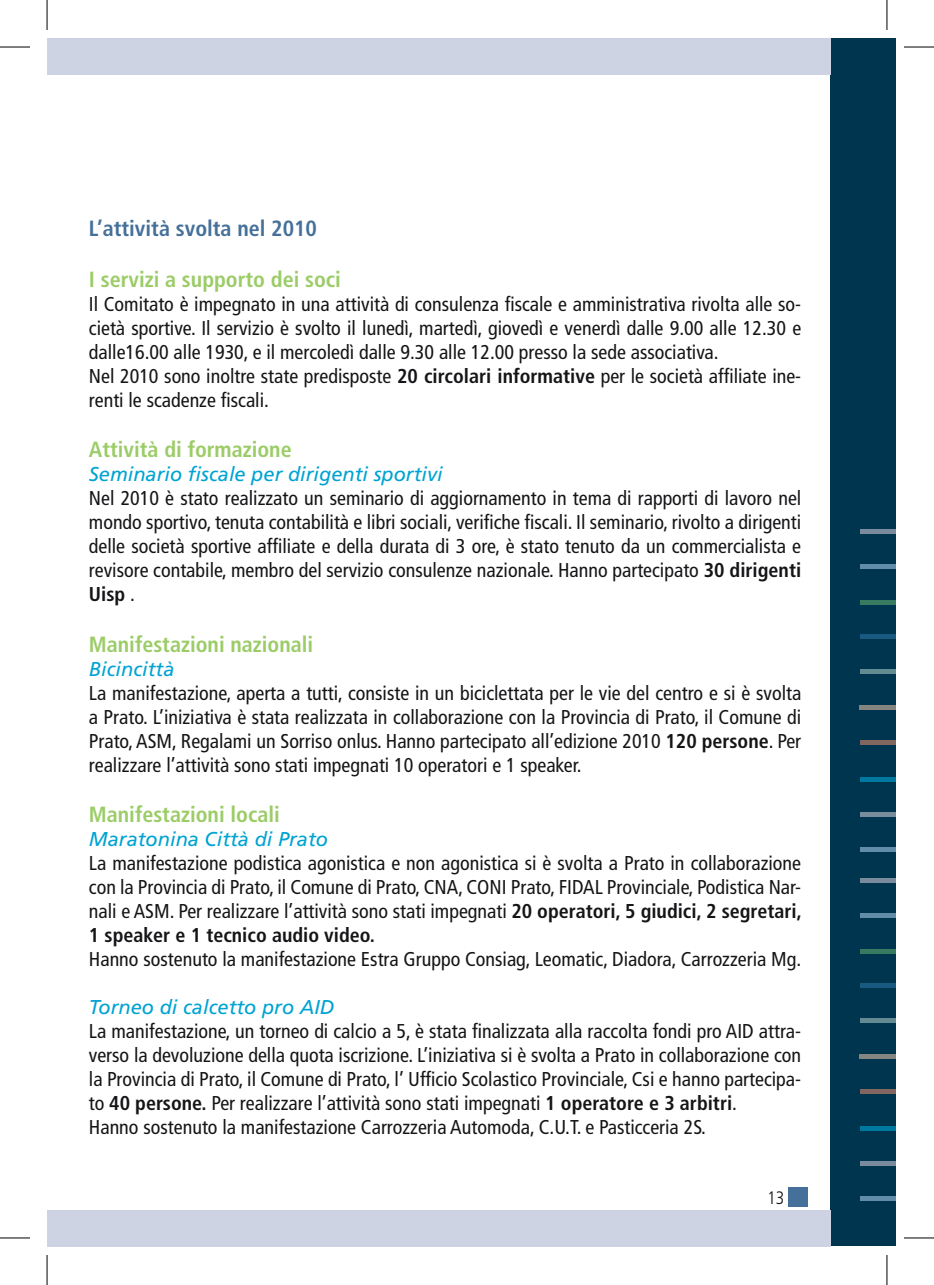
<style>
.page{position:relative;width:934px;height:1285px;background:#fff}
.page>*{position:absolute;margin:0;border:0;box-sizing:border-box;transform-origin:0 0}
.t1{font:700 condensed 22px "Frutiger";color:#9bcc67}
.t2{font:700 condensed 22px "Frutiger";color:#44709a}
.t3{font:condensed 20px/24px "Frutiger";color:#151518;text-align:justify}
.t4{font:italic 20px "Frutiger";color:#00a3d2}
.t5{font:300 condensed 18px "Frutiger";color:#151518}
.s1{font-weight:700}
</style>
<div class="page">
<div style="left:787px;top:1187px;width:20px;height:19px;background:#44709a"></div>
<div style="left:829px;top:39px;width:66px;height:1207px;background:#00354f"></div>
<div style="left:47px;top:39px;width:782px;height:36px;background:#cdd3e3"></div>
<div style="left:47px;top:1209px;width:782px;height:37px;background:#cdd3e3"></div>
<hr style="left:859px;top:983px;width:36px;height:4px;background:#195b80">
<hr style="left:859px;top:1018px;width:36px;height:4px;background:#628c91">
<hr style="left:858px;top:1054px;width:37px;height:4px;background:#848580">
<div style="left:859px;top:1089px;width:36px;height:5px;background:#826761"></div>
<div style="left:859px;top:949px;width:36px;height:5px;background:#367a60"></div>
<hr style="left:859px;top:1196px;width:36px;height:4px;background:#628da8">
<div style="left:859px;top:913px;width:36px;height:5px;background:#628da8"></div>
<div style="left:859px;top:1161px;width:36px;height:5px;background:#798c9e"></div>
<div style="left:859px;top:878px;width:36px;height:5px;background:#798c9e"></div>
<hr style="left:859px;top:1126px;width:36px;height:4px;background:#0079a1">
<hr style="left:859px;top:634px;width:36px;height:4px;background:#195b80">
<hr style="left:859px;top:669px;width:36px;height:4px;background:#628c91">
<hr style="left:858px;top:705px;width:37px;height:4px;background:#848580">
<div style="left:859px;top:740px;width:36px;height:5px;background:#826761"></div>
<div style="left:859px;top:600px;width:36px;height:5px;background:#367a60"></div>
<div style="left:859px;top:847px;width:36px;height:5px;background:#628da8"></div>
<div style="left:859px;top:564px;width:36px;height:5px;background:#628da8"></div>
<div style="left:859px;top:812px;width:36px;height:5px;background:#798c9e"></div>
<div style="left:859px;top:529px;width:36px;height:5px;background:#798c9e"></div>
<div style="left:859px;top:777px;width:36px;height:5px;background:#0079a1"></div>
<hr style="left:0;top:47px;width:30px;height:1px;background:#000">
<hr style="left:903px;top:47px;width:30px;height:1px;background:#000">
<hr style="left:0;top:1237px;width:30px;height:1px;background:#000">
<hr style="left:903px;top:1237px;width:30px;height:1px;background:#000">
<hr style="left:47px;top:0;width:1px;height:30px;background:#000">
<hr style="left:47px;top:1255px;width:1px;height:30px;background:#000">
<hr style="left:886px;top:0;width:1px;height:30px;background:#000">
<hr style="left:886px;top:1255px;width:1px;height:30px;background:#000">
<p class="t2" style="left:89px;top:216px;width:229px">L’attività svolta nel 2010</p>
<p class="t1" style="left:89px;top:266px;width:253px">I servizi a supporto dei soci</p>
<p class="t3" style="left:89px;top:292px;width:713px;text-align:left">Il Comitato è impegnato in una attività di consulenza fiscale e amministrativa rivolta alle so&shy;cietà sportive. Il servizio è svolto il lunedì, martedì, giovedì e venerdì dalle 9.00 alle 12.30 e dalle16.00 alle 1930, e il mercoledì dalle 9.30 alle 12.00 presso la sede associativa.<br>Nel 2010 sono inoltre state predisposte <span class="s1">20 circolari informative</span> per le società affiliate ine&shy;renti le scadenze fiscali.</p>
<p class="t1" style="left:89px;top:436px;width:204px">Attività di formazione</p>
<p class="t4" style="left:89px;top:462px;width:355px">Seminario fiscale per dirigenti sportivi</p>
<p class="t3" style="left:89px;top:486px;width:713px">Nel 2010 è stato realizzato un seminario di aggiornamento in tema di rapporti di lavoro nel mondo sportivo, tenuta contabilità e libri sociali, verifiche fiscali. Il seminario, rivolto a dirigenti delle società sportive affiliate e della durata di 3 ore, è stato tenuto da un commercialista e revisore contabile, membro del servizio consulenze nazionale. Hanno partecipato <span class="s1">30 dirigenti Uisp</span> .</p>
<p class="t1" style="left:89px;top:631px;width:226px">Manifestazioni nazionali</p>
<p class="t4" style="left:89px;top:657px;width:87px">Bicincittà</p>
<p class="t3" style="left:89px;top:681px;width:713px">La manifestazione, aperta a tutti, consiste in un biciclettata per le vie del centro e si è svolta a Prato. L’iniziativa è stata realizzata in collaborazione con la Provincia di Prato, il Comune di Prato, ASM, Regalami un Sorriso onlus. Hanno partecipato all’edizione 2010 <span class="s1">120 persone</span>. Per realizzare l’attività sono stati impegnati 10 operatori e 1 speaker.</p>
<p class="t1" style="left:89px;top:801px;width:192px">Manifestazioni locali</p>
<p class="t4" style="left:89px;top:827px;width:240px">Maratonina Città di Prato</p>
<p class="t3" style="left:89px;top:851px;width:714px">La manifestazione podistica agonistica e non agonistica si è svolta a Prato in collaborazione con la Provincia di Prato, il Comune di Prato, CNA, CONI Prato, FIDAL Provinciale, Podistica Nar&shy;nali e ASM. Per realizzare l’attività sono stati impegnati <span class="s1">20 operatori, 5 giudici, 2 segretari, 1 speaker e 1 tecnico audio video.</span></p>
<p class="t3" style="left:89px;top:947px;width:713px">Hanno sostenuto la manifestazione Estra Gruppo Consiag, Leomatic, Diadora, Carrozzeria Mg.</p>
<p class="t4" style="left:89px;top:995px;width:247px">Torneo di calcetto pro AID</p>
<p class="t3" style="left:89px;top:1019px;width:713px;text-align:left">La manifestazione, un torneo di calcio a 5, è stata finalizzata alla raccolta fondi pro AID attra&shy;verso la devoluzione della quota iscrizione. L’iniziativa si è svolta a Prato in collaborazione con la Provincia di Prato, il Comune di Prato, l’ Ufficio Scolastico Provinciale, Csi e hanno partecipa&shy;to <span class="s1">40 persone.</span> Per realizzare l’attività sono stati impegnati <span class="s1">1 operatore e 3 arbitri</span>.<br>Hanno sostenuto la manifestazione Carrozzeria Automoda, C.U.T. e Pasticceria 2S.</p>
<p class="t5" style="left:767px;top:1187px;width:19px">13</p>
</div>
